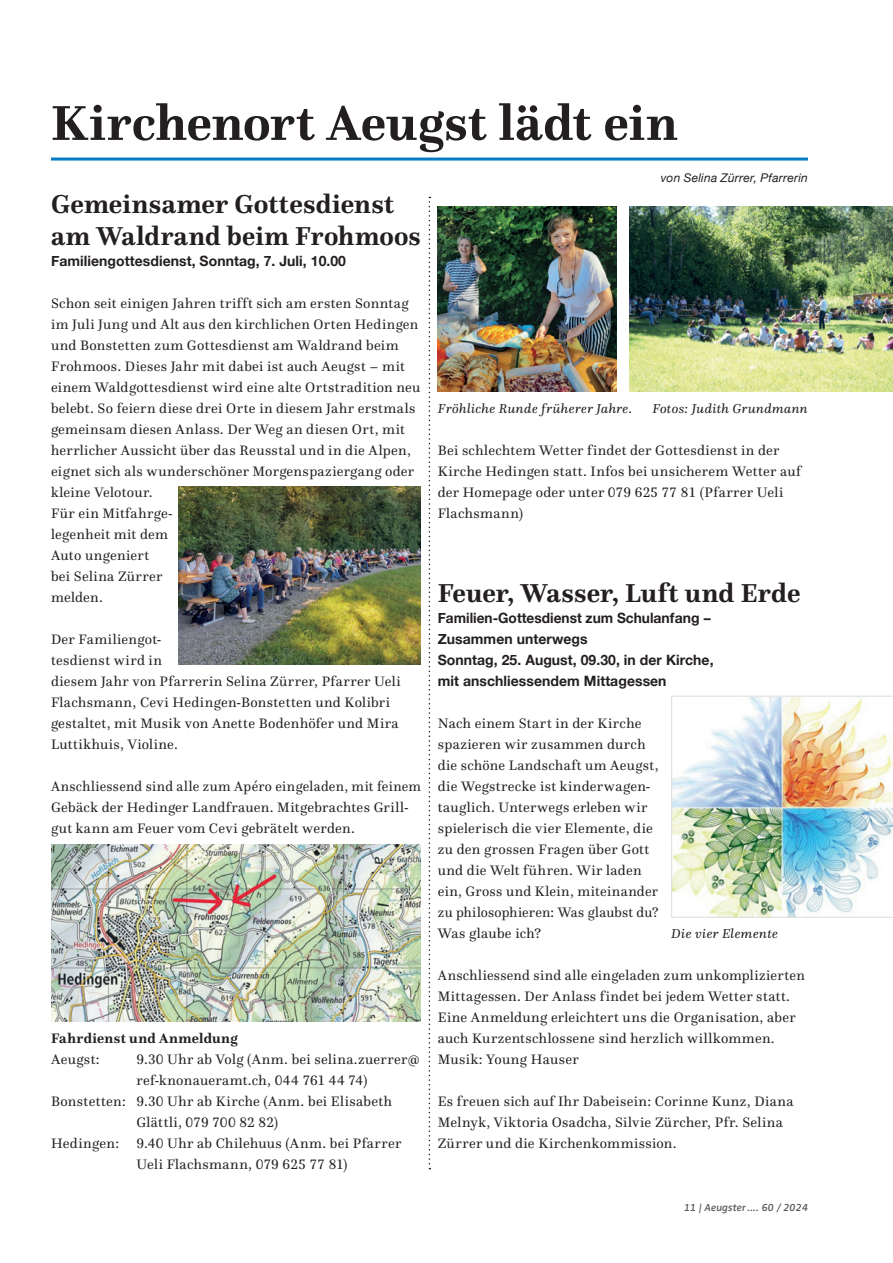
<style>
.page{position:relative;width:893px;height:1263px;background:#fff}
.page>*{position:absolute;margin:0;border:0;box-sizing:border-box;transform-origin:0 0}
.t1{font:700 51px "Questa";letter-spacing:.005em;color:#231f20}
.t2{font:700 27px/31.5px "Questa";letter-spacing:.01em;color:#231f20}
.t3{font:14.25px/21px "Questa";letter-spacing:.025em;color:#231f20}
.t4{font:700 14.25px/21px "Helvetica Neue";letter-spacing:.005em;color:#231f20;scale:.96 1}
.t5{font:700 14.25px "Helvetica Neue";letter-spacing:.005em;color:#231f20}
.t6{font:700 14.25px "Questa";letter-spacing:.02em;color:#231f20}
.t7{font:italic 13.5px "Questa";letter-spacing:.03em;color:#231f20}
.t8{font:italic 12px "Helvetica Neue";letter-spacing:.02em;color:#231f20}
.t9{font:italic 600 10.5px "Zwo Pro";color:#57585a}
</style>
<div class="page">
<svg style="left:429px;top:197px;width:1px;height:972px"></svg>
<hr style="left:51px;top:158px;width:757px;height:3px;background:#007cc2">
<img style="left:51px;top:845px;width:370px;height:177px">
<img style="left:671px;top:696px;width:222px;height:222px">
<img style="left:179px;top:487px;width:242px;height:178px">
<img style="left:438px;top:206px;width:179px;height:185px">
<img style="left:629px;top:206px;width:264px;height:186px">
<h1 class="t1" style="left:51px;top:91px;width:628px">Kirchenort Aeugst lädt ein</h1>
<p class="t8" style="left:661px;top:169px;width:149px">von Selina Zürrer, Pfarrerin</p>
<h2 class="t2" style="left:51px;top:188px;width:371px">Gemeinsamer Gottesdienst am Waldrand beim Frohmoos</h2>
<p class="t5" style="left:51px;top:250px;width:297px">Familiengottesdienst, Sonntag, 7. Juli, 10.00</p>
<p class="t3" style="left:51px;top:292px;width:371px">Schon seit einigen Jahren trifft sich am ersten Sonntag im Juli Jung und Alt aus den kirchlichen Orten Hedingen und Bonstetten zum Gottesdienst am Waldrand beim Frohmoos. Dieses Jahr mit dabei ist auch Aeugst – mit einem Waldgottesdienst wird eine alte Ortstradition neu belebt. So feiern diese drei Orte in diesem Jahr erstmals gemeinsam diesen Anlass. Der Weg an diesen Ort, mit herrlicher Aussicht über das Reusstal und in die Alpen, eignet sich als wunderschöner Morgenspaziergang oder kleine Velotour.<br>Für ein Mitfahrge-<br>legenheit mit dem<br>Auto ungeniert<br>bei Selina Zürrer<br>melden.</p>
<p class="t3" style="left:51px;top:628px;width:351px">Der Familiengot-<br>tesdienst wird in<br>diesem Jahr von Pfarrerin Selina Zürrer, Pfarrer Ueli Flachsmann, Cevi Hedingen-Bonstetten und Kolibri gestaltet, mit Musik von Anette Bodenhöfer und Mira Luttikhuis, Violine.</p>
<p class="t3" style="left:51px;top:775px;width:371px">Anschliessend sind alle zum Apéro eingeladen, mit feinem<br>Gebäck der Hedinger Landfrauen. Mitgebrachtes Grill&shy;gut kann am Feuer vom Cevi gebrätelt werden.</p>
<p class="t6" style="left:51px;top:1029px;width:188px">Fahrdienst und Anmeldung</p>
<p class="t3" style="left:51px;top:1048px;width:50px">Aeugst:</p>
<p class="t3" style="left:137px;top:1048px;width:285px">9.30 Uhr ab Volg (Anm. bei selina.zuerrer@</p>
<p class="t3" style="left:137px;top:1069px;width:232px">ref-knonaueramt.ch, 044 761 44 74)</p>
<p class="t3" style="left:51px;top:1090px;width:343px">Bonstetten: 9.30 Uhr ab Kirche (Anm. bei Elisabeth</p>
<p class="t3" style="left:137px;top:1111px;width:143px">Glättli, 079 700 82 82)</p>
<p class="t3" style="left:51px;top:1132px;width:352px">Hedingen: 9.40 Uhr ab Chilehuus (Anm. bei Pfarrer</p>
<p class="t3" style="left:137px;top:1153px;width:213px">Ueli Flachsmann, 079 625 77 81)</p>
<p class="t7" style="left:438px;top:400px;width:196px">Fröhliche Runde früherer Jahre.</p>
<p class="t7" style="left:652px;top:400px;width:157px">Fotos: Judith Grundmann</p>
<p class="t3" style="left:438px;top:439px;width:365px">Bei schlechtem Wetter findet der Gottesdienst in der Kirche Hedingen statt. Infos bei unsicherem Wetter auf der Homepage oder unter 079 625 77 81 (Pfarrer Ueli Flachsmann)</p>
<h2 class="t2" style="left:438px;top:577px;width:364px">Feuer, Wasser, Luft und Erde</h2>
<p class="t4" style="left:438px;top:608px;width:289px">Familien-Gottesdienst zum Schulanfang – Zusammen unterwegs<br>Sonntag, 25. August, 09.30, in der Kirche, mit anschliessendem Mittagessen</p>
<p class="t3" style="left:438px;top:712px;width:222px">Nach einem Start in der Kirche spazieren wir zusammen durch die schöne Landschaft um Aeugst, die Wegstrecke ist kinderwagen&shy;tauglich. Unterwegs erleben wir spielerisch die vier Elemente, die zu den grossen Fragen über Gott und die Welt führen. Wir laden ein, Gross und Klein, miteinander zu philosophieren: Was glaubst du?<br>Was glaube ich?</p>
<p class="t3" style="left:438px;top:964px;width:368px">Anschliessend sind alle eingeladen zum unkomplizierten Mittagessen. Der Anlass findet bei jedem Wetter statt.<br>Eine Anmeldung erleichtert uns die Organisation, aber auch Kurzentschlossene sind herzlich willkommen.<br>Musik: Young Hauser</p>
<p class="t3" style="left:438px;top:1090px;width:357px">Es freuen sich auf Ihr Dabeisein: Corinne Kunz, Diana<br>Melnyk, Viktoria Osadcha, Silvie Zürcher, Pfr. Selina<br>Zürrer und die Kirchenkommission.</p>
<p class="t7" style="left:671px;top:925px;width:108px">Die vier Elemente</p>
<p class="t9" style="left:684px;top:1199px;width:125px">11 | Aeugster .... 60 / 2024</p>
</div>
